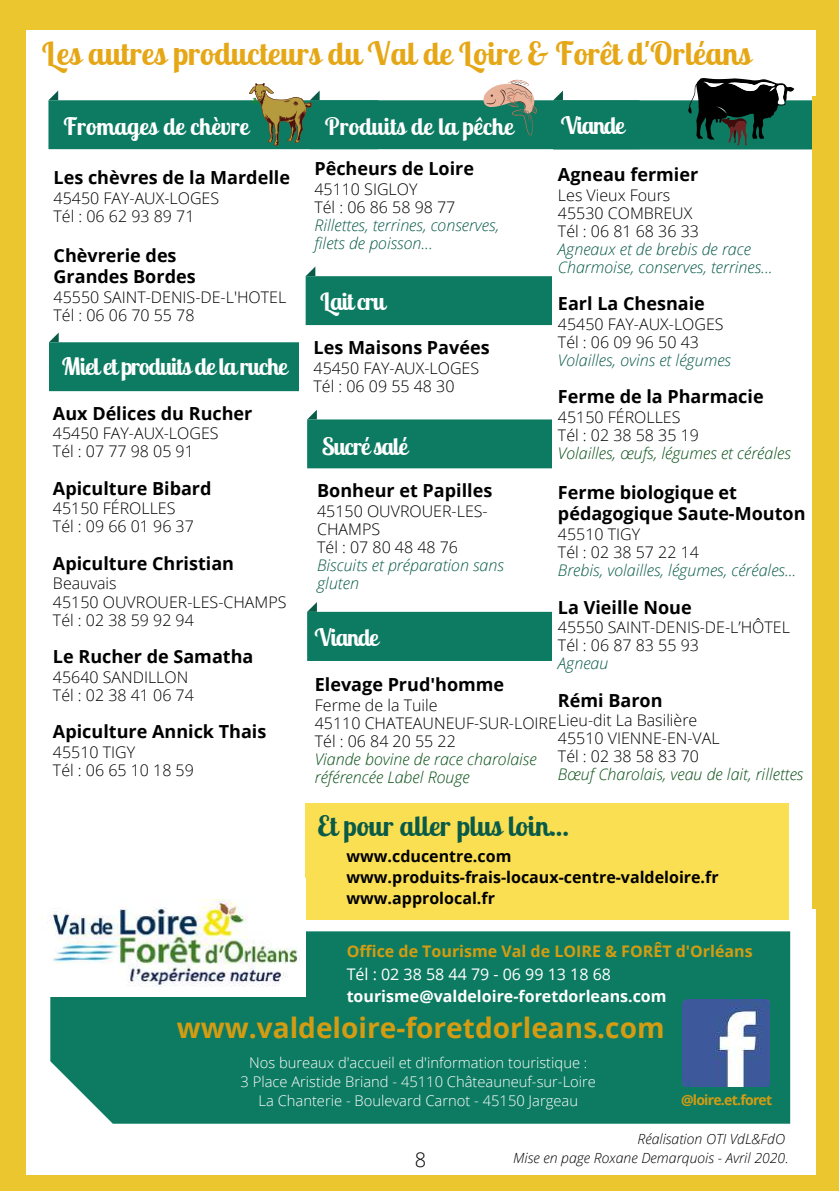
<style>
.page{position:relative;width:839px;height:1191px;background:#fff}
.page>*{position:absolute;margin:0;border:0;box-sizing:border-box;transform-origin:0 0}
.t1{font:700 32px "Lobster Two";color:#e6a717}
.t2{font:700 28px "Open Sans";color:#d39c12}
.t3{font:700 28px "Lobster Two";color:#095b48}
.t4{font:700 24px "Lobster Two";letter-spacing:-.04em;color:#fff}
.t5{font:700 24px "Lobster Two";color:#fff}
.t6{font:300 20px "Open Sans";color:#000}
.t7{font:700 18px/21px "Open Sans";color:#000}
.t8{font:300 18px "Open Sans";color:#fff}
.t9{font:300 16px/18px "Open Sans";color:#000}
.t10{font:italic 300 16px/18px "Open Sans";color:#095b48}
.t11{font:italic 300 16px/18px "Open Sans";color:#074f15}
.t12{font:700 16px/21px "Open Sans";color:#000}
.t13{font:700 16px "Open Sans";color:#d39c12}
.t14{font:700 16px "Open Sans";color:#fff}
.t15{font:16px "Open Sans";color:#fff}
.t16{font:300 14.8px/19.4px "Open Sans";color:#fff;text-align:center}
.t17{font:italic 300 14px/19.6px "Open Sans";color:#000;text-align:right}
.t18{font:700 14px "Open Sans";letter-spacing:-.055em;color:#d39c12}
</style>
<div class="page">
<div style="left:0;top:0;width:838px;height:1191px;background:#ebc62e"></div>
<div style="left:26px;top:30px;width:789px;height:1145px;background:#fff"></div>
<div style="left:50px;top:931px;width:740px;height:193px;background:#0d7b62"></div>
<svg style="left:49px;top:333px;width:250px;height:58px"></svg>
<svg style="left:307px;top:410px;width:244px;height:58px"></svg>
<svg style="left:305px;top:266px;width:246px;height:59px"></svg>
<svg style="left:307px;top:602px;width:244px;height:59px;background:#34907b"></svg>
<div style="left:812px;top:96px;width:26px;height:813px;background:#ebc62e"></div>
<svg style="left:48px;top:78px;width:768px;height:71px"></svg>
<img style="left:682px;top:999px;width:87px;height:87px">
<div style="left:305px;top:803px;width:483px;height:117px;background:#fadf53"></div>
<div style="left:33px;top:878px;width:273px;height:118px;background:#fff"></div>
<img style="left:47px;top:899px;width:251px;height:87px">
<h1 class="t1" style="left:42px;top:33px;width:710px">Les autres producteurs du Val de Loire &amp; Forêt d'Orléans</h1>
<p class="t8" style="left:120px;top:104px;width:419px">Texte de présentation des producteurs du territoire</p>
<h3 class="t4" style="left:560px;top:110px;width:65px">Viande</h3>
<p class="t7" style="left:558px;top:164px;width:142px">Agneau fermier</p>
<p class="t9" style="left:558px;top:185px;width:142px">Les Vieux Fours<br>45530 COMBREUX<br>Tél : 06 81 68 36 33</p>
<p class="t10" style="left:558px;top:239px;width:216px">Agneaux et de brebis de race<br>Charmoise, conserves, terrines...</p>
<p class="t7" style="left:558px;top:293px;width:148px">Earl La Chesnaie</p>
<p class="t9" style="left:558px;top:314px;width:167px">45450 FAY-AUX-LOGES<br>Tél : 06 09 96 50 43</p>
<p class="t10" style="left:558px;top:351px;width:174px">Volailles, ovins et légumes</p>
<p class="t7" style="left:558px;top:386px;width:207px">Ferme de la Pharmacie</p>
<p class="t9" style="left:558px;top:408px;width:142px">45150 FÉROLLES<br>Tél : 02 38 58 35 19</p>
<p class="t11" style="left:558px;top:444px;width:234px">Volailles, œufs, légumes et céréales</p>
<p class="t7" style="left:558px;top:482px;width:249px">Ferme biologique et pédagogique Saute-Mouton</p>
<p class="t9" style="left:558px;top:525px;width:142px">45510 TIGY<br>Tél : 02 38 57 22 14</p>
<p class="t10" style="left:558px;top:561px;width:240px">Brebis, volailles, légumes, céréales...</p>
<p class="t7" style="left:558px;top:596px;width:135px">La Vieille Noue</p>
<p class="t9" style="left:558px;top:618px;width:233px">45550 SAINT-DENIS-DE-L’HÔTEL<br>Tél : 06 87 83 55 93</p>
<p class="t10" style="left:558px;top:654px;width:52px">Agneau</p>
<p class="t7" style="left:558px;top:689px;width:106px">Rémi Baron</p>
<p class="t9" style="left:558px;top:711px;width:163px">Lieu-dit La Basilière<br>45510 VIENNE-EN-VAL<br>Tél : 02 38 58 83 70</p>
<p class="t11" style="left:558px;top:765px;width:247px">Bœuf Charolais, veau de lait, rillettes</p>
<h3 class="t5" style="left:63px;top:111px;width:187px">Fromages de chèvre</h3>
<h3 class="t5" style="left:325px;top:111px;width:190px">Produits de la pêche</h3>
<p class="t7" style="left:314px;top:158px;width:161px">Pêcheurs de Loire</p>
<p class="t9" style="left:314px;top:179px;width:142px">45110 SIGLOY<br>Tél : 06 86 58 98 77</p>
<p class="t10" style="left:314px;top:215px;width:186px">Rillettes, terrines, conserves, filets de poisson...</p>
<p class="t7" style="left:54px;top:167px;width:238px">Les chèvres de la Mardelle</p>
<p class="t9" style="left:54px;top:188px;width:167px">45450 FAY-AUX-LOGES<br>Tél : 06 62 93 89 71</p>
<p class="t7" style="left:54px;top:245px;width:144px">Chèvrerie des<br>Grandes Bordes</p>
<p class="t9" style="left:54px;top:287px;width:234px">45550 SAINT-DENIS-DE-L'HOTEL<br>Tél : 06 06 70 55 78</p>
<h3 class="t4" style="left:320px;top:286px;width:66px">Lait cru</h3>
<p class="t7" style="left:313px;top:337px;width:177px">Les Maisons Pavées</p>
<p class="t9" style="left:313px;top:359px;width:167px">45450 FAY-AUX-LOGES<br>Tél : 06 09 55 48 30</p>
<h3 class="t4" style="left:62px;top:351px;width:227px">Miel et produits de la ruche</h3>
<p class="t7" style="left:53px;top:402px;width:201px">Aux Délices du Rucher</p>
<p class="t9" style="left:53px;top:424px;width:167px">45450 FAY-AUX-LOGES<br>Tél : 07 77 98 05 91</p>
<p class="t7" style="left:53px;top:477px;width:160px">Apiculture Bibard</p>
<p class="t9" style="left:53px;top:499px;width:142px">45150 FÉROLLES<br>Tél : 09 66 01 96 37</p>
<p class="t7" style="left:53px;top:552px;width:183px">Apiculture Christian</p>
<p class="t9" style="left:53px;top:574px;width:235px">Beauvais<br>45150 OUVROUER-LES-CHAMPS<br>Tél : 02 38 59 92 94</p>
<p class="t7" style="left:53px;top:646px;width:202px">Le Rucher de Samatha</p>
<p class="t9" style="left:53px;top:667px;width:142px">45640 SANDILLON<br>Tél : 02 38 41 06 74</p>
<p class="t7" style="left:53px;top:721px;width:215px">Apiculture Annick Thais</p>
<p class="t9" style="left:53px;top:742px;width:142px">45510 TIGY<br>Tél : 06 65 10 18 59</p>
<h3 class="t4" style="left:322px;top:431px;width:87px">Sucré salé</h3>
<p class="t7" style="left:317px;top:480px;width:177px">Bonheur et Papilles</p>
<p class="t9" style="left:317px;top:502px;width:172px">45150 OUVROUER-LES-<br>CHAMPS<br>Tél : 07 80 48 48 76</p>
<p class="t10" style="left:317px;top:556px;width:188px">Biscuits et préparation sans gluten</p>
<h3 class="t4" style="left:314px;top:622px;width:65px">Viande</h3>
<p class="t7" style="left:315px;top:674px;width:191px">Elevage Prud'homme</p>
<p class="t9" style="left:315px;top:696px;width:243px">Ferme de la Tuile<br>45110 CHATEAUNEUF-SUR-LOIRE<br>Tél : 06 84 20 55 22</p>
<p class="t11" style="left:315px;top:750px;width:223px">Viande bovine de race charolaise référencée Label Rouge</p>
<h2 class="t3" style="left:317px;top:808px;width:253px">Et pour aller plus loin...</h2>
<p class="t12" style="left:346px;top:846px;width:373px">www.cducentre.com www.produits-frais-locaux-centre-valdeloire.fr www.approlocal.fr</p>
<p class="t13" style="left:346px;top:940px;width:407px">Office de Tourisme Val de LOIRE &amp; FORÊT d'Orléans</p>
<p class="t15" style="left:346px;top:963px;width:266px">Tél : 02 38 58 44 79 - 06 99 13 18 68</p>
<p class="t14" style="left:346px;top:985px;width:321px">tourisme@valdeloire-foretdorleans.com</p>
<h2 class="t2" style="left:177px;top:1008px;width:489px">www.valdeloire-foretdorleans.com</h2>
<p class="t16" style="left:240px;top:1052px;width:357px">Nos bureaux d'accueil et d'information touristique :<br>3 Place Aristide Briand - 45110 Châteauneuf-sur-Loire<br>La Chanterie - Boulevard Carnot - 45150 Jargeau</p>
<p class="t18" style="left:681px;top:1090px;width:93px">@loire.et.foret</p>
<p class="t6" style="left:414px;top:1146px;width:13px">8</p>
<p class="t17" style="left:513px;top:1129px;width:277px">Réalisation OTI VdL&amp;FdO<br>Mise en page Roxane Demarquois - Avril 2020.</p>
</div>
